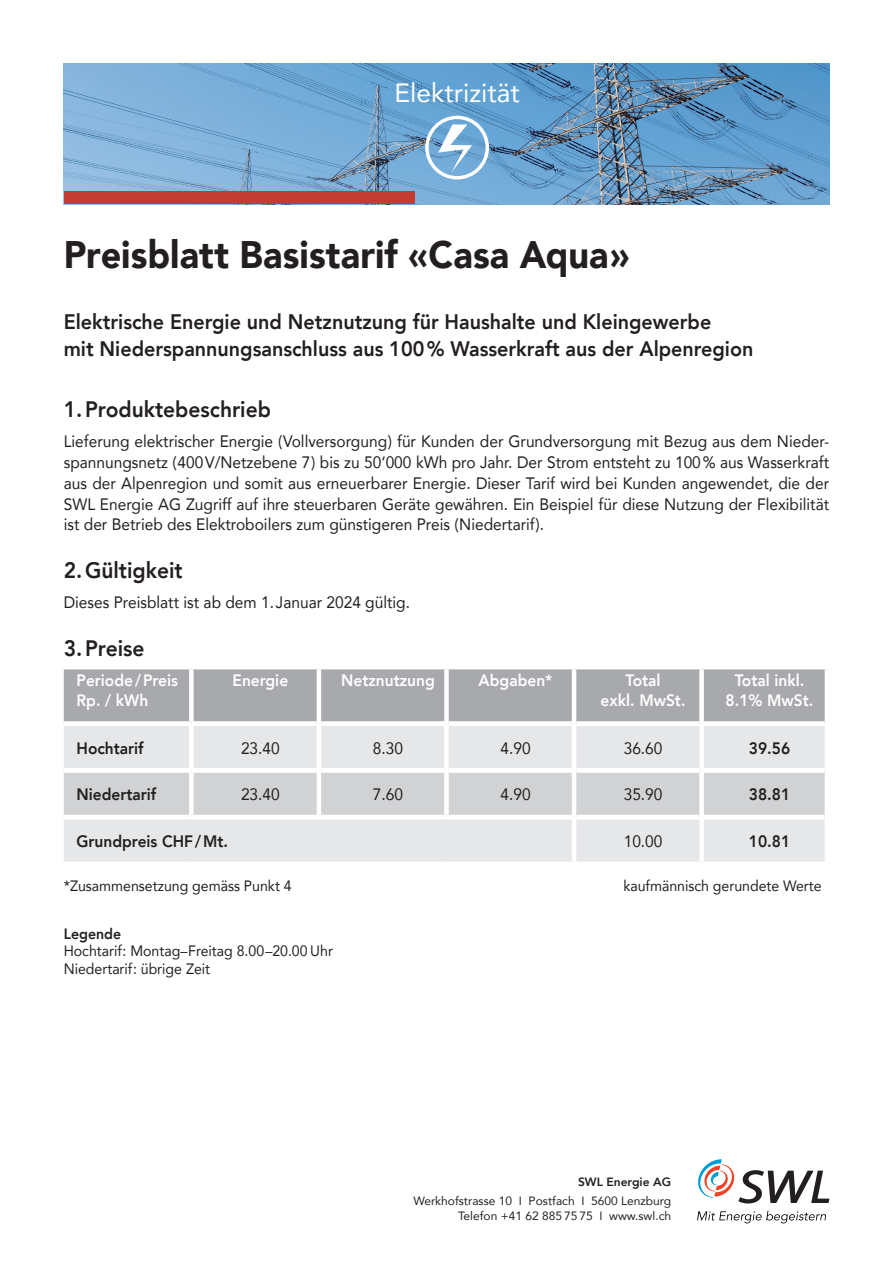
<style>
.page{position:relative;width:893px;height:1263px;background:#fff}
.page>*{position:absolute;margin:0;border:0;box-sizing:border-box;transform-origin:0 0}
.t1{font:900 38.25px "Avenir";letter-spacing:.005em;color:#231f20;scale:.94 1}
.t2{font:26.4px "Avenir";color:#fff}
.t3{font:800 22.35px "Avenir";color:#231f20;scale:.94 1}
.t4{font:800 21px "Avenir";color:#231f20;scale:.94 1}
.t5{font:16.5px/20.7px "Avenir";color:#231f20;text-align:justify;scale:.94 1}
.t6{font:800 16.5px/19.8px "Avenir";color:#fff;text-align:center;scale:.94 1}
.t7{font:800 16.5px "Avenir";color:#231f20;scale:.94 1}
.t8{font:15px "Avenir";color:#231f20;scale:.94 1}
.t9{font:800 15px "Avenir";color:#231f20;scale:.94 1}
.t10{font:12px/15px "Avenir";color:#231f20;text-align:right}
.t11{font:800 12px "Avenir";color:#231f20}
</style>
<div class="page">
<img style="left:64px;top:64px;width:765px;height:140px">
<svg style="left:425px;top:116px;width:64px;height:63px"></svg>
<div style="left:64px;top:191px;width:351px;height:13px;background:#c23c34"></div>
<svg style="left:698px;top:1159px;width:131px;height:44px"></svg>
<svg style="left:697px;top:1211px;width:129px;height:12px"></svg>
<div style="left:64px;top:669px;width:761px;height:52px;background:#a8a9ad"></div>
<div style="left:64px;top:726px;width:761px;height:135px;background:#e6e7e9"></div>
<div style="left:64px;top:773px;width:761px;height:42px;background:#d1d2d4"></div>
<div style="left:189px;top:669px;width:5px;height:52px;background:#fff"></div>
<div style="left:189px;top:726px;width:5px;height:42px;background:#fff"></div>
<hr style="left:64px;top:815px;width:127px;height:4px;background:#fff">
<hr style="left:191px;top:815px;width:128px;height:4px;background:#fff">
<hr style="left:319px;top:815px;width:127px;height:4px;background:#fff">
<hr style="left:446px;top:815px;width:126px;height:4px;background:#fff">
<hr style="left:576px;top:815px;width:123px;height:4px;background:#fff">
<hr style="left:704px;top:815px;width:121px;height:4px;background:#fff">
<div style="left:64px;top:768px;width:127px;height:5px;background:#fff"></div>
<div style="left:191px;top:768px;width:126px;height:5px;background:#fff"></div>
<div style="left:321px;top:768px;width:123px;height:5px;background:#fff"></div>
<div style="left:449px;top:768px;width:123px;height:5px;background:#fff"></div>
<div style="left:576px;top:768px;width:123px;height:5px;background:#fff"></div>
<div style="left:704px;top:768px;width:121px;height:5px;background:#fff"></div>
<div style="left:189px;top:773px;width:5px;height:42px;background:#fff"></div>
<hr style="left:317px;top:669px;width:4px;height:55px;background:#fff">
<div style="left:444px;top:669px;width:5px;height:55px;background:#fff"></div>
<hr style="left:572px;top:669px;width:4px;height:55px;background:#fff">
<div style="left:699px;top:669px;width:5px;height:55px;background:#fff"></div>
<hr style="left:317px;top:724px;width:4px;height:46px;background:#fff">
<div style="left:444px;top:724px;width:5px;height:46px;background:#fff"></div>
<hr style="left:572px;top:724px;width:4px;height:46px;background:#fff">
<div style="left:699px;top:724px;width:5px;height:46px;background:#fff"></div>
<hr style="left:317px;top:770px;width:4px;height:45px;background:#fff">
<div style="left:444px;top:770px;width:5px;height:45px;background:#fff"></div>
<hr style="left:572px;top:770px;width:4px;height:47px;background:#fff">
<div style="left:699px;top:770px;width:5px;height:47px;background:#fff"></div>
<hr style="left:572px;top:817px;width:4px;height:44px;background:#fff">
<div style="left:699px;top:817px;width:5px;height:44px;background:#fff"></div>
<h2 class="t2" style="left:395px;top:72px;width:127px">Elektrizität</h2>
<p class="t1" style="left:64px;top:222px;width:603px">Preisblatt Basistarif «Casa Aqua»</p>
<p class="t4" style="left:64px;top:305px;width:690px">Elektrische Energie und Netznutzung für Haushalte und Kleingewerbe</p>
<p class="t4" style="left:64px;top:332px;width:735px">mit Niederspannungsanschluss aus 100% Wasserkraft aus der Alpenregion</p>
<p class="t3" style="left:64px;top:392px;width:222px">1.Produktebeschrieb</p>
<p class="t5" style="left:64px;top:431px;width:816px">Lieferung elektrischer Energie (Vollversorgung) für Kunden der Grundversorgung mit Bezug aus dem Nieder&shy;spannungsnetz (400V/Netzebene 7) bis zu 50‘000 kWh pro Jahr. Der Strom entsteht zu 100% aus Wasserkraft aus der Alpenregion und somit aus erneuerbarer Energie. Dieser Tarif wird bei Kunden angewendet, die der SWL Energie AG Zugriff auf ihre steuerbaren Geräte gewähren. Ein Beispiel für diese Nutzung der Flexibilität ist der Betrieb des Elektroboilers zum günstigeren Preis (Niedertarif).</p>
<p class="t3" style="left:64px;top:553px;width:128px">2.Gültigkeit</p>
<p class="t5" style="left:64px;top:591px;width:370px">Dieses Preisblatt ist ab dem 1. Januar 2024 gültig.</p>
<p class="t3" style="left:64px;top:631px;width:87px">3.Preise</p>
<p class="t6" style="left:77px;top:670px;width:109px">Periode/Preis</p>
<p class="t6" style="left:77px;top:690px;width:78px">Rp. / kWh</p>
<p class="t6" style="left:233px;top:670px;width:61px">Energie</p>
<p class="t6" style="left:341px;top:670px;width:101px">Netznutzung</p>
<p class="t6" style="left:479px;top:670px;width:80px">Abgaben*</p>
<p class="t6" style="left:626px;top:670px;width:39px">Total</p>
<p class="t6" style="left:601px;top:690px;width:92px">exkl. MwSt.</p>
<p class="t6" style="left:726px;top:670px;width:95px">Total inkl.<br>8.1% MwSt.</p>
<p class="t7" style="left:77px;top:735px;width:73px">Hochtarif</p>
<p class="t5" style="left:241px;top:737px;width:43px">23.40</p>
<p class="t5" style="left:373px;top:737px;width:34px">8.30</p>
<p class="t5" style="left:500px;top:737px;width:34px">4.90</p>
<p class="t5" style="left:624px;top:737px;width:43px">36.60</p>
<p class="t7" style="left:749px;top:735px;width:45px">39.56</p>
<p class="t7" style="left:77px;top:782px;width:86px">Niedertarif</p>
<p class="t5" style="left:241px;top:784px;width:43px">23.40</p>
<p class="t5" style="left:373px;top:784px;width:34px">7.60</p>
<p class="t5" style="left:500px;top:784px;width:34px">4.90</p>
<p class="t5" style="left:624px;top:784px;width:43px">35.90</p>
<p class="t7" style="left:749px;top:782px;width:45px">38.81</p>
<p class="t7" style="left:77px;top:829px;width:163px">Grundpreis CHF/Mt.</p>
<p class="t5" style="left:624px;top:831px;width:43px">10.00</p>
<p class="t7" style="left:749px;top:829px;width:45px">10.81</p>
<p class="t8" style="left:64px;top:874px;width:244px">*Zusammensetzung gemäss Punkt 4</p>
<p class="t8" style="left:623px;top:874px;width:212px">kaufmännisch gerundete Werte</p>
<p class="t9" style="left:64px;top:922px;width:63px">Legende</p>
<p class="t8" style="left:64px;top:939px;width:288px">Hochtarif: Montag–Freitag 8.00–20.00 Uhr</p>
<p class="t8" style="left:64px;top:957px;width:157px">Niedertarif: übrige Zeit</p>
<p class="t11" style="left:578px;top:1173px;width:95px">SWL Energie AG</p>
<p class="t10" style="left:413px;top:1193px;width:259px">Werkhofstrasse 10 I Postfach I 5600 Lenzburg<br>Telefon +41 62 885 75 75 I www.swl.ch</p>
</div>
